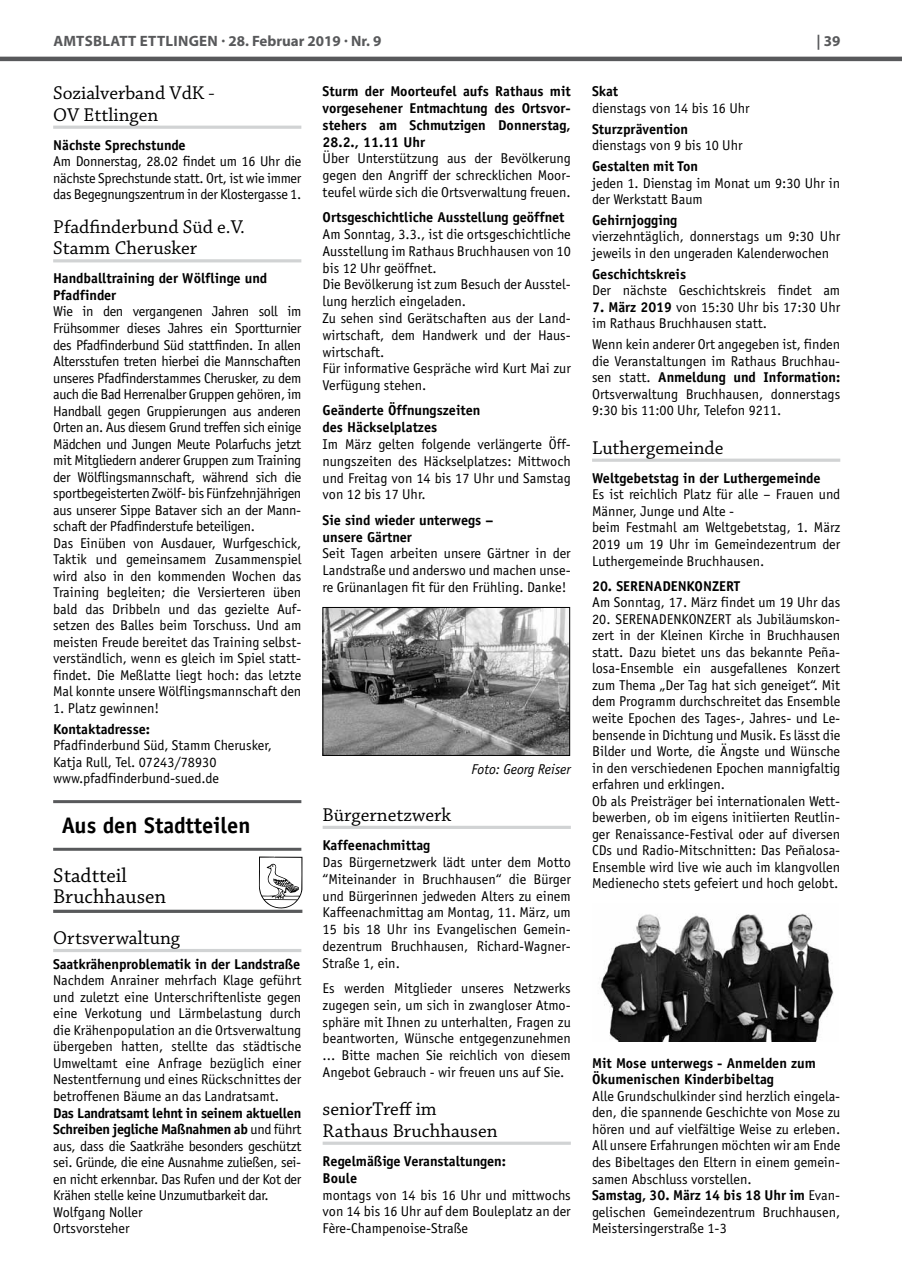
<style>
.page{position:relative;width:902px;height:1280px;background:#fff}
.page>*{position:absolute;margin:0;border:0;box-sizing:border-box;transform-origin:0 0}
.t1{font:700 22.5px "Officina Sans";color:#000}
.t2{font:21px/21px "Chaparral Pro";color:#000}
.t3{font:19.5px/21px "Chaparral Pro";color:#000}
.t4{font:700 15px "Myriad Pro";letter-spacing:.015em;color:#58595b}
.t5{font:14.25px/16.5px "Officina Sans";color:#000;text-align:justify}
.t6{font:14.25px/16.5px "Officina Sans";letter-spacing:-.02em;color:#000}
.t7{font:700 14.25px/16.8px "Officina Sans";color:#000}
.t8{font:italic 14.25px "Officina Sans";color:#000}
.s1{font-weight:700}
</style>
<div class="page">
<hr style="left:0;top:57px;width:901px;height:4px;background:#58595b">
<hr style="left:53px;top:126px;width:248px;height:3px;background:#d1d3d4">
<hr style="left:53px;top:259px;width:248px;height:3px;background:#d1d3d4">
<hr style="left:53px;top:800px;width:248px;height:3px;background:#58595b">
<hr style="left:53px;top:848px;width:248px;height:3px;background:#58595b">
<hr style="left:53px;top:949px;width:248px;height:3px;background:#d1d3d4">
<svg style="left:259px;top:856px;width:43px;height:54px"></svg>
<hr style="left:53px;top:910px;width:249px;height:3px;background:#58595b">
<hr style="left:322px;top:826px;width:248px;height:3px;background:#d1d3d4">
<svg style="left:322px;top:1141px;width:248px;height:4px"></svg>
<img style="left:324px;top:609px;width:244px;height:145px">
<div style="left:322px;top:607px;width:248px;height:149px;border:1px solid #000"></div>
<hr style="left:592px;top:459px;width:248px;height:3px;background:#d1d3d4">
<img style="left:601px;top:913px;width:233px;height:128px">
<p class="t4" style="left:53px;top:31px;width:329px">Amtsblatt Ettlingen · 28. Februar 2019 · Nr. 9</p>
<p class="t4" style="left:816px;top:31px;width:25px">| 39</p>
<h3 class="t3" style="left:53px;top:84px;width:163px">Sozialverband VdK -<br>OV Ettlingen</h3>
<p class="t7" style="left:53px;top:136px;width:134px">Nächste Sprechstunde</p>
<p class="t5" style="left:53px;top:153px;width:250px">Am Donnerstag, 28.02 findet um 16 Uhr die nächste Sprechstunde statt. Ort, ist wie immer das Begegnungszentrum in der Klostergasse 1.</p>
<h3 class="t3" style="left:53px;top:217px;width:193px">Pfadfinderbund Süd e.V.<br>Stamm Cherusker</h3>
<p class="t7" style="left:53px;top:270px;width:216px">Handballtraining der Wölflinge und<br>Pfadfinder</p>
<p class="t6" style="left:53px;top:303px;width:250px">Wie in den vergangenen Jahren soll im Frühsommer dieses Jahres ein Sportturnier des Pfadfinderbund Süd stattfinden. In allen Altersstufen treten hierbei die Mannschaften unseres Pfadfinderstammes Cherusker, zu dem auch die Bad Herrenalber Gruppen gehören, im Handball gegen Gruppierungen aus anderen Orten an. Aus diesem Grund treffen sich einige Mädchen und Jungen Meute Polarfuchs jetzt mit Mitgliedern anderer Gruppen zum Training der Wölflingsmannschaft, während sich die sportbegeisterten Zwölf- bis Fünfzehnjährigen aus unserer Sippe Bataver sich an der Mann&shy;schaft der Pfadfinderstufe beteiligen.<br>Das Einüben von Ausdauer, Wurfgeschick, Taktik und gemeinsamem Zusammenspiel wird also in den kommenden Wochen das Training begleiten; die Versierteren üben bald das Dribbeln und das gezielte Auf&shy;setzen des Balles beim Torschuss. Und am meisten Freude bereitet das Training selbst&shy;verständlich, wenn es gleich im Spiel statt&shy;findet. Die Meßlatte liegt hoch: das letzte Mal konnte unsere Wölflingsmannschaft den</p>
<p class="t5" style="left:53px;top:700px;width:108px">1. Platz gewinnen!</p>
<p class="t7" style="left:53px;top:720px;width:98px">Kontaktadresse:</p>
<p class="t5" style="left:53px;top:737px;width:220px;text-align:left">Pfadfinderbund Süd, Stamm Cherusker,<br>Katja Rull, Tel. 07243/78930 www.pfadfinderbund-sued.de</p>
<h1 class="t1" style="left:62px;top:811px;width:190px">Aus den Stadtteilen</h1>
<h2 class="t2" style="left:53px;top:866px;width:115px">Stadtteil<br>Bruchhausen</h2>
<h3 class="t3" style="left:53px;top:928px;width:128px">Ortsverwaltung</h3>
<p class="t7" style="left:53px;top:955px;width:248px">Saatkrähenproblematik in der Landstraße</p>
<p class="t5" style="left:53px;top:972px;width:250px">Nachdem Anrainer mehrfach Klage geführt und zuletzt eine Unterschriftenliste gegen eine Verkotung und Lärmbelastung durch die Krähenpopulation an die Ortsverwaltung übergeben hatten, stellte das städtische Umweltamt eine Anfrage bezüglich einer Nestentfernung und eines Rückschnittes der betroffenen Bäume an das Landratsamt.</p>
<p class="t6" style="left:53px;top:1104px;width:250px"><span class="s1">Das Landratsamt lehnt in seinem aktuellen Schreiben jegliche Maßnahmen ab</span> und führt aus, dass die Saatkrähe besonders geschützt sei. Gründe, die eine Ausnahme zuließen, sei&shy;en nicht erkennbar. Das Rufen und der Kot der Krähen stelle keine Unzumutbarkeit dar.<br>Wolfgang Noller<br>Ortsvorsteher</p>
<p class="t7" style="left:322px;top:83px;width:250px;text-align:justify">Sturm der Moorteufel aufs Rathaus mit vorgesehener Entmachtung des Ortsvor&shy;stehers am Schmutzigen Donnerstag, 28.2., 11.11 Uhr</p>
<p class="t5" style="left:322px;top:150px;width:250px">Über Unterstützung aus der Bevölkerung gegen den Angriff der schrecklichen Moor&shy;teufel würde sich die Ortsverwaltung freuen.</p>
<p class="t7" style="left:322px;top:209px;width:243px">Ortsgeschichtliche Ausstellung geöffnet</p>
<p class="t5" style="left:322px;top:226px;width:250px;text-align:left">Am Sonntag, 3.3., ist die ortsgeschichtliche Ausstellung im Rathaus Bruchhausen von 10 bis 12 Uhr geöffnet.<br>Die Bevölkerung ist zum Besuch der Ausstel&shy;lung herzlich eingeladen.<br>Zu sehen sind Gerätschaften aus der Land&shy;wirtschaft, dem Handwerk und der Haus&shy;wirtschaft.<br>Für informative Gespräche wird Kurt Mai zur Verfügung stehen.</p>
<p class="t7" style="left:322px;top:402px;width:159px">Geänderte Öffnungszeiten des Häckselplatzes</p>
<p class="t5" style="left:322px;top:436px;width:250px">Im März gelten folgende verlängerte Öff&shy;nungszeiten des Häckselplatzes: Mittwoch und Freitag von 14 bis 17 Uhr und Samstag von 12 bis 17 Uhr.</p>
<p class="t7" style="left:322px;top:511px;width:172px">Sie sind wieder unterwegs – unsere Gärtner</p>
<p class="t5" style="left:322px;top:545px;width:250px">Seit Tagen arbeiten unsere Gärtner in der Landstraße und anderswo und machen unse&shy;re Grünanlagen fit für den Frühling. Danke!</p>
<p class="t7" style="left:592px;top:83px;width:28px">Skat</p>
<p class="t5" style="left:592px;top:100px;width:159px">dienstags von 14 bis 16 Uhr</p>
<p class="t7" style="left:592px;top:120px;width:98px">Sturzprävention</p>
<p class="t5" style="left:592px;top:137px;width:152px">dienstags von 9 bis 10 Uhr</p>
<p class="t7" style="left:592px;top:158px;width:107px">Gestalten mit Ton</p>
<p class="t5" style="left:592px;top:174px;width:250px">jeden 1. Dienstag im Monat um 9:30 Uhr in der Werkstatt Baum</p>
<p class="t7" style="left:592px;top:211px;width:87px">Gehirnjogging</p>
<p class="t5" style="left:592px;top:228px;width:250px">vierzehntäglich, donnerstags um 9:30 Uhr jeweils in den ungeraden Kalenderwochen</p>
<p class="t7" style="left:592px;top:265px;width:95px">Geschichtskreis</p>
<p class="t5" style="left:592px;top:282px;width:250px">Der nächste Geschichtskreis findet am</p>
<p class="t5" style="left:592px;top:299px;width:249px"><span class="s1">7. März 2019</span> von 15:30 Uhr bis 17:30 Uhr im Rathaus Bruchhausen statt.</p>
<p class="t5" style="left:592px;top:336px;width:250px">Wenn kein anderer Ort angegeben ist, finden die Veranstaltungen im Rathaus Bruchhau&shy;sen statt. <span class="s1">Anmeldung und Information:<br></span>Ortsverwaltung Bruchhausen, donnerstags 9:30 bis 11:00 Uhr, Telefon 9211.</p>
<h3 class="t3" style="left:592px;top:438px;width:133px">Luthergemeinde</h3>
<p class="t7" style="left:592px;top:469px;width:230px">Weltgebetstag in der Luthergemeinde</p>
<p class="t5" style="left:592px;top:486px;width:250px;text-align:left">Es ist reichlich Platz für alle – Frauen und Männer, Junge und Alte -<br>beim Festmahl am Weltgebetstag, 1. März 2019 um 19 Uhr im Gemeindezentrum der Luthergemeinde Bruchhausen.</p>
<p class="t7" style="left:592px;top:577px;width:150px">20. SERENADENKONZERT</p>
<p class="t5" style="left:592px;top:594px;width:249px">Am Sonntag, 17. März findet um 19 Uhr das</p>
<p class="t5" style="left:592px;top:611px;width:250px;text-align:left">20. SERENADENKONZERT als Jubiläumskon&shy;zert in der Kleinen Kirche in Bruchhausen statt. Dazu bietet uns das bekannte Peña&shy;losa-Ensemble ein ausgefallenes Konzert zum Thema „Der Tag hat sich geneiget“. Mit dem Programm durchschreitet das Ensemble weite Epochen des Tages-, Jahres- und Le&shy;bensende in Dichtung und Musik. Es lässt die Bilder und Worte, die Ängste und Wünsche in den verschiedenen Epochen mannigfaltig erfahren und erklingen.<br>Ob als Preisträger bei internationalen Wett&shy;bewerben, ob im eigens initiierten Reutlin&shy;ger Renaissance-Festival oder auf diversen CDs und Radio-Mitschnitten: Das Peñalosa-Ensemble wird live wie auch im klangvollen Medienecho stets gefeiert und hoch gelobt.</p>
<p class="t8" style="left:471px;top:761px;width:101px">Foto: Georg Reiser</p>
<h3 class="t3" style="left:322px;top:805px;width:130px">Bürgernetzwerk</h3>
<p class="t7" style="left:322px;top:837px;width:109px">Kaffeenachmittag</p>
<p class="t5" style="left:322px;top:854px;width:250px">Das Bürgernetzwerk lädt unter dem Motto “Miteinander in Bruchhausen“ die Bürger und Bürgerinnen jedweden Alters zu einem Kaffeenachmittag am Montag, 11. März, um 15 bis 18 Uhr ins Evangelischen Gemein&shy;dezentrum Bruchhausen, Richard-Wagner-Straße 1, ein.</p>
<p class="t5" style="left:322px;top:980px;width:250px">Es werden Mitglieder unseres Netzwerks zugegen sein, um sich in zwangloser Atmo&shy;sphäre mit Ihnen zu unterhalten, Fragen zu beantworten, Wünsche entgegenzunehmen ... Bitte machen Sie reichlich von diesem Angebot Gebrauch - wir freuen uns auf Sie.</p>
<h3 class="t3" style="left:322px;top:1099px;width:176px">seniorTreff im<br>Rathaus Bruchhausen</h3>
<p class="t7" style="left:322px;top:1153px;width:185px">Regelmäßige Veranstaltungen:<br>Boule</p>
<p class="t5" style="left:322px;top:1186px;width:250px">montags von 14 bis 16 Uhr und mittwochs von 14 bis 16 Uhr auf dem Bouleplatz an der Fère-Champenoise-Straße</p>
<p class="t7" style="left:592px;top:1054px;width:225px">Mit Mose unterwegs - Anmelden zum<br>Ökumenischen Kinderbibeltag</p>
<p class="t5" style="left:592px;top:1088px;width:250px;text-align:left">Alle Grundschulkinder sind herzlich eingela&shy;den, die spannende Geschichte von Mose zu hören und auf vielfältige Weise zu erleben.<br>All unsere Erfahrungen möchten wir am Ende des Bibeltages den Eltern in einem gemein&shy;samen Abschluss vorstellen.<br><span class="s1">Samstag, 30. März 14 bis 18 Uhr im</span> Evan&shy;gelischen Gemeindezentrum Bruchhausen, Meistersingerstraße 1-3</p>
</div>
